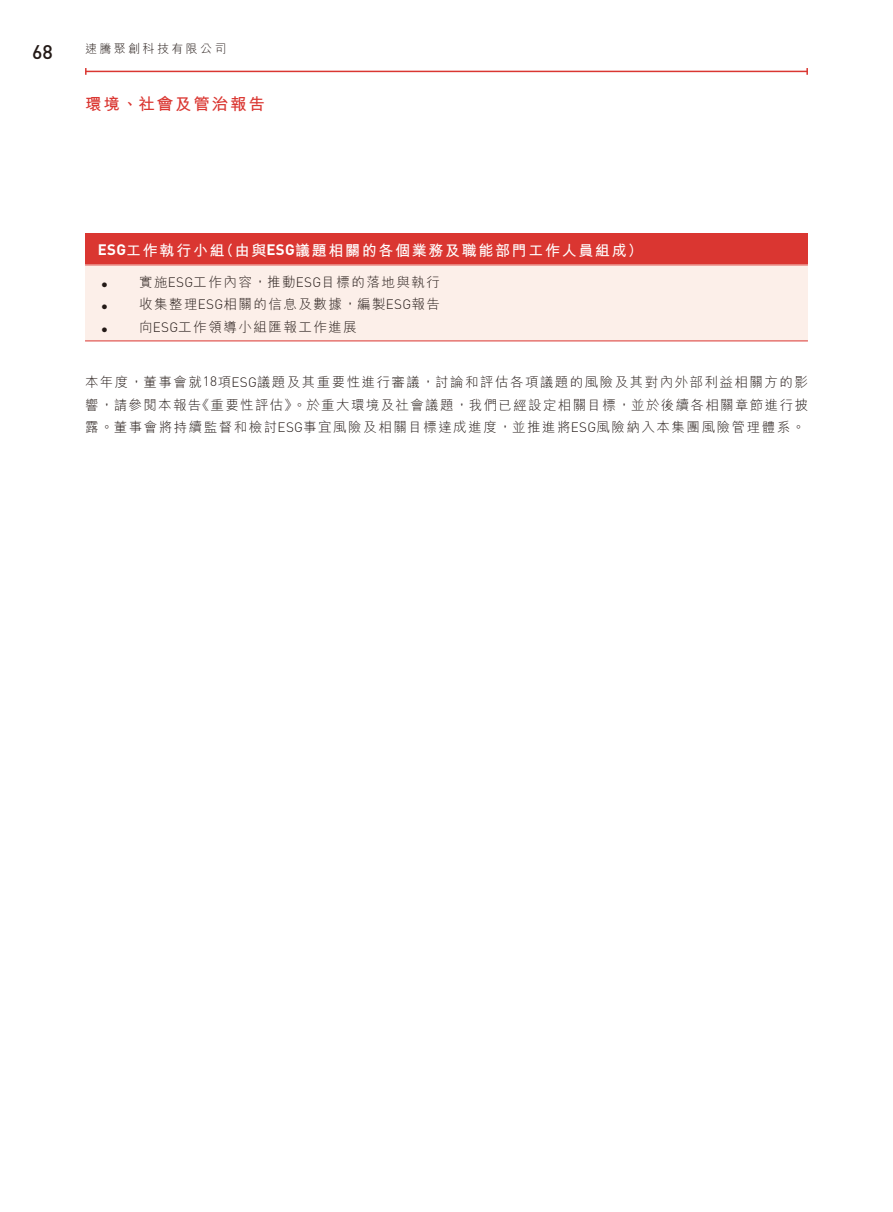
<style>
.page{position:relative;width:893px;height:1212px;background:#fff}
.page>*{position:absolute;margin:0;border:0;box-sizing:border-box;transform-origin:0 0}
.t1{font:500 19.5px "DIN";color:#231916}
.t2{font:700 16.5px "M Hei HK";letter-spacing:.11em;color:#da3631}
.t3{font:700 15px "M Hei HK";letter-spacing:.11em;color:#fff}
.t4{font:300 13.5px/22.5px "M Hei HK";letter-spacing:.115em;color:#231916;text-align:justify}
.t5{font:300 12px "M Hei HK";letter-spacing:.2em;color:#231916}
.s1{font-family:"DIN"}
</style>
<div class="page">
<hr style="left:86px;top:71px;width:721px;height:1px;background:#da3631">
<svg style="left:85px;top:68px;width:2px;height:7px"></svg>
<svg style="left:806px;top:68px;width:2px;height:7px"></svg>
<div style="left:85px;top:234px;width:723px;height:31px;background:#da3631"></div>
<div style="left:85px;top:265px;width:723px;height:76px;background:#fcefe9"></div>
<hr style="left:85px;top:340px;width:723px;height:1px;background:#da3631">
<h1 class="t1" style="left:32px;top:39px;width:23px">68</h1>
<p class="t5" style="left:85px;top:40px;width:143px">速騰聚創科技有限公司</p>
<p class="t2" style="left:85px;top:92px;width:181px">環境、社會及管治報告</p>
<p class="t3" style="left:98px;top:239px;width:547px"><span class="s1">ESG</span>工作執行小組（由與<span class="s1">ESG</span>議題相關的各個業務及職能部門工作人員組成）</p>
<p class="t4" style="left:98px;top:273px;width:15px">‧</p>
<p class="t4" style="left:139px;top:270px;width:302px">實施<span class="s1">ESG</span>工作內容，推動<span class="s1">ESG</span>目標的落地與執行</p>
<p class="t4" style="left:98px;top:296px;width:15px">‧</p>
<p class="t4" style="left:139px;top:293px;width:302px">收集整理<span class="s1">ESG</span>相關的信息及數據，編製<span class="s1">ESG</span>報告</p>
<p class="t4" style="left:98px;top:318px;width:15px">‧</p>
<p class="t4" style="left:139px;top:315px;width:220px">向<span class="s1">ESG</span>工作領導小組匯報工作進展</p>
<p class="t4" style="left:85px;top:370px;width:724px">本年度，董事會就<span class="s1">18</span>項<span class="s1">ESG</span>議題及其重要性進行審議，討論和評估各項議題的風險及其對內外部利益相關方的影響，請參閱本報告《重要性評估》。於重大環境及社會議題，我們已經設定相關目標，並於後續各相關章節進行披露。董事會將持續監督和檢討<span class="s1">ESG</span>事宜風險及相關目標達成進度，並推進將<span class="s1">ESG</span>風險納入本集團風險管理體系。</p>
</div>
